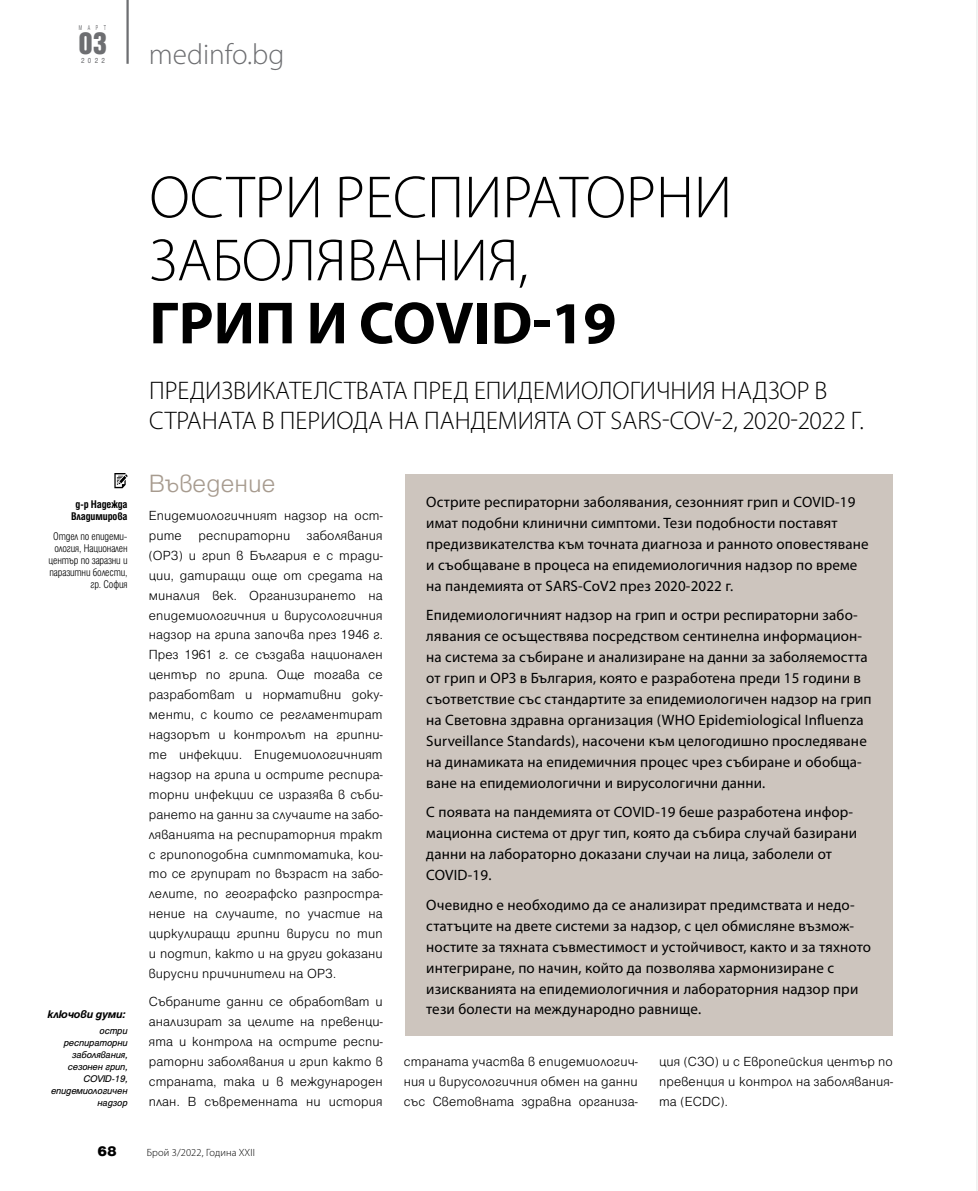
<style>
.page{position:relative;width:978px;height:1191px;background:#fff}
.page>*{position:absolute;margin:0;border:0;box-sizing:border-box;transform-origin:0 0}
.t1{font:300 60px/63px "Myriad Pro";color:#000}
.t2{font:700 60px "Myriad Pro";color:#000}
.t3{font:300 29.25px "Myriad Pro";color:#6d6e71}
.t4{font:700 27.45px "Iskar";color:#6d6e71}
.t5{font:300 27px "Helen Pro";color:#a79b8f}
.t6{font:300 25.5px/30.6px "Myriad Pro";color:#000}
.t7{font:15px/21px "Myriad Pro";letter-spacing:.01em;color:#000}
.t8{font:900 15px "Helen Pro";color:#000}
.t9{font:300 14.25px/20px "Helen Pro";letter-spacing:.01em;color:#000;text-align:justify}
.t10{font:300 condensed 12px/12px "Helen Pro";letter-spacing:-.01em;color:#000;text-align:right}
.t11{font:700 condensed 12px/12px "Helen Pro";letter-spacing:-.01em;color:#000;text-align:center}
.t12{font:italic 700 12px "Helen Pro";letter-spacing:-.01em;color:#000}
.t13{font:italic 10.5px/12px "Helen Pro";letter-spacing:-.01em;color:#000;text-align:right}
.t14{font:300 10.5px "Myriad Pro";letter-spacing:.01em;color:#000}
.t15{font:7.95px "Helen Pro";color:#6d6e71;scale:.87 1}
.t16{font:7.5px "Helen Pro";color:#6d6e71;scale:.57 1}
</style>
<div class="page">
<hr style="left:977px;top:0;width:1px;height:1191px;background:#e6e7e8">
<hr style="left:126px;top:0;width:3px;height:64px;background:#6d6e71">
<svg style="left:114px;top:473px;width:14px;height:15px"></svg>
<div style="left:405px;top:474px;width:488px;height:561px;background:#cdc5be"></div>
<p class="t16" style="left:79px;top:24px;width:49px">МАРТ</p>
<p class="t15" style="left:81px;top:56px;width:29px">2022</p>
<h3 class="t4" style="left:79px;top:27px;width:30px">03</h3>
<h2 class="t3" style="left:149px;top:36px;width:137px">medinfo.bg</h2>
<p class="t11" style="left:71px;top:498px;width:58px">д-р Надежда<br>Владимирова</p>
<p class="t10" style="left:48px;top:530px;width:81px">Отдел по епидеми&shy;ология, Национален център по заразни и паразитни болести, гр. София</p>
<p class="t12" style="left:47px;top:1007px;width:82px">ключови думи:</p>
<p class="t13" style="left:51px;top:1024px;width:78px">остри респираторни заболявания, сезонен грип,<br>COVID-19, епидемиологичен надзор</p>
<h1 class="t1" style="left:149px;top:165px;width:584px">ОСТРИ РЕСПИРАТОРНИ<br>ЗАБОЛЯВАНИЯ,</h1>
<h1 class="t2" style="left:149px;top:284px;width:469px">ГРИП И COVID-19</h1>
<h3 class="t6" style="left:149px;top:375px;width:716px">ПРЕДИЗВИКАТЕЛСТВАТА ПРЕД ЕПИДЕМИОЛОГИЧНИЯ НАДЗОР В<br>СТРАНАТА В ПЕРИОДА НА ПАНДЕМИЯТА ОТ SARS-COV-2, 2020-2022 Г.</h3>
<h3 class="t5" style="left:149px;top:469px;width:128px">Въведение</h3>
<p class="t9" style="left:149px;top:505px;width:235px">Епидемиологичният надзор на ост&shy;рите респираторни заболявания (ОРЗ) и грип в България е с тради&shy;ции, датиращи още от средата на миналия век. Организирането на епидемиологичния и вирусологичния надзор на грипа започва през 1946 г.<br>През 1961 г. се създава национален център по грипа. Още тогава се разработват и нормативни доку&shy;менти, с които се регламентират надзорът и контролът на грипни&shy;те инфекции. Епидемиологичният надзор на грипа и острите респира&shy;торни инфекции се изразява в съби&shy;рането на данни за случаите на забо&shy;ляванията на респираторния тракт с грипоподобна симптоматика, кои&shy;то се групират по възраст на забо&shy;лелите, по географско разпростра&shy;нение на случаите, по участие на циркулиращи грипни вируси по тип и подтип, както и на други доказани вирусни причинители на ОРЗ.</p>
<p class="t9" style="left:149px;top:992px;width:235px">Събраните данни се обработват и анализират за целите на превенци&shy;ята и контрола на острите респи&shy;раторни заболявания и грип както в страната, така и в международен план. В съвременната ни история</p>
<p class="t7" style="left:426px;top:491px;width:444px">Острите респираторни заболявания, сезонният грип и COVID-19 имат подобни клинични симптоми. Тези подобности поставят предизвикателства към точната диагноза и ранното оповестяване и съобщаване в процеса на епидемиологичния надзор по време на пандемията от SARS-CoV2 през 2020-2022 г.</p>
<p class="t7" style="left:426px;top:604px;width:447px">Епидемиологичният надзор на грип и остри респираторни забо&shy;лявания се осъществява посредством сентинелна информацион&shy;на система за събиране и анализиране на данни за заболяемостта от грип и ОРЗ в България, която е разработена преди 15 години в съответствие със стандартите за епидемиологичен надзор на грип на Световна здравна организация (WHO Epidemiological Influenza Surveillance Standards), насочени към целогодишно проследяване на динамиката на епидемичния процес чрез събиране и обобща&shy;ване на епидемиологични и вирусологични данни.</p>
<p class="t7" style="left:426px;top:801px;width:432px">С появата на пандемията от COVID-19 беше разработена инфор&shy;мационна система от друг тип, която да събира случай базирани данни на лабораторно доказани случаи на лица, заболели от COVID-19.</p>
<p class="t7" style="left:426px;top:894px;width:446px">Очевидно е необходимо да се анализират предимствата и недо&shy;статъците на двете системи за надзор, с цел обмисляне възмож&shy;ностите за тяхната съвместимост и устойчивост, както и за тяхното интегриране, по начин, който да позволява хармонизиране с изискванията на епидемиологичния и лабораторния надзор при тези болести на международно равнище.</p>
<p class="t9" style="left:404px;top:1051px;width:235px">страната участва в епидемиологич&shy;ния и вирусологичния обмен на данни със Световната здравна организа-</p>
<p class="t9" style="left:659px;top:1051px;width:235px">ция (СЗО) и с Европейския център по превенция и контрол на заболявания&shy;та (ECDC).</p>
<p class="t8" style="left:98px;top:1142px;width:21px">68</p>
<p class="t14" style="left:147px;top:1145px;width:110px">Брой 3/2022, Година XXII</p>
</div>
